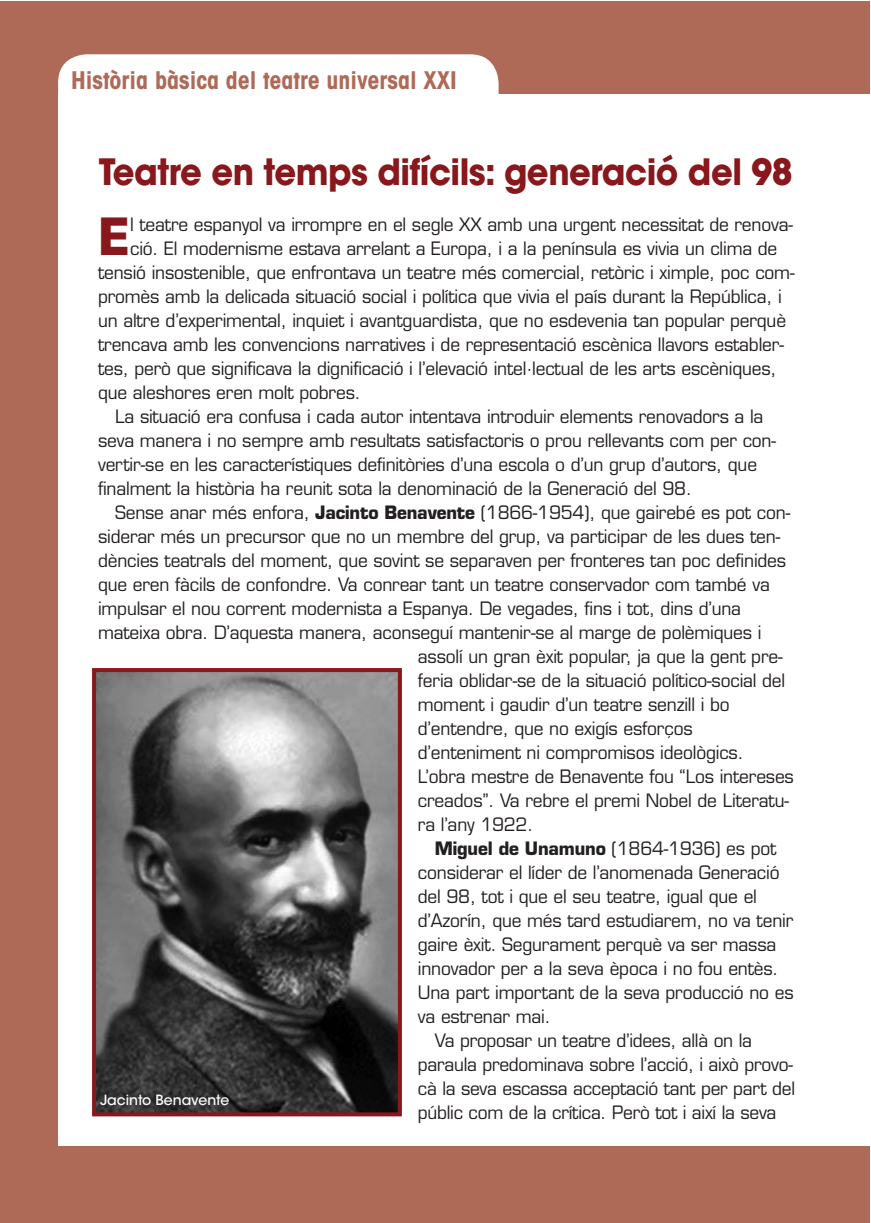
<style>
.page{position:relative;width:871px;height:1223px;background:#fff}
.page>*{position:absolute;margin:0;border:0;box-sizing:border-box;transform-origin:0 0}
.t1{font:700 50px "Eurostile LT Std";color:#88181b;scale:.96 1}
.t2{font:700 36px "ITC Avant Garde Std";letter-spacing:-.015em;color:#88181b;scale:.94 1}
.t3{font:700 condensed 24px "ITC Avant Garde Std";color:#ae6a57}
.t4{font:18px "Eurostile LT Std";letter-spacing:-.01em;color:#231f20;scale:.96 1}
.t5{font:500 14px "ITC Avant Garde Std";color:#fff}
.s1{font-weight:700}
</style>
<div class="page">
<div style="left:0;top:2px;width:869px;height:1220px;background:#ae6a57"></div>
<div style="left:58px;top:94px;width:811px;height:1051px;background:#fff"></div>
<div style="left:58px;top:54px;width:440px;height:72px;background:#fff;border-radius:28px"></div>
<img style="left:97px;top:673px;width:300px;height:438px">
<div style="left:92px;top:668px;width:310px;height:448px;border:4px solid #88181b"></div>
<h3 class="t3" style="left:71px;top:65px;width:387px">Història bàsica del teatre universal XXI</h3>
<h2 class="t2" style="left:99px;top:148px;width:740px">teatre en temps difícils: generació del 98</h2>
<h1 class="t1" style="left:98px;top:206px;width:35px">E</h1>
<p class="t4" style="left:130px;top:213px;width:692px">l teatre espanyol va irrompre en el segle XX amb una urgent necessitat de renova-</p>
<p class="t4" style="left:130px;top:237px;width:676px">ció. El modernisme estava arrelant a Europa, i a la península es vivia un clima de</p>
<p class="t4" style="left:98px;top:261px;width:727px">tensió insostenible, que enfrontava un teatre més comercial, retòric i ximple, poc com-</p>
<p class="t4" style="left:98px;top:285px;width:713px">promès amb la delicada situació social i política que vivia el país durant la República, i</p>
<p class="t4" style="left:98px;top:309px;width:718px">un altre d’experimental, inquiet i avantguardista, que no esdevenia tan popular perquè</p>
<p class="t4" style="left:98px;top:333px;width:716px">trencava amb les convencions narratives i de representació escènica llavors establer-</p>
<p class="t4" style="left:98px;top:357px;width:708px">tes, però que significava la dignificació i l’elevació intel·lectual de les arts escèniques,</p>
<p class="t4" style="left:98px;top:381px;width:275px">que aleshores eren molt pobres.</p>
<p class="t4" style="left:115px;top:405px;width:677px">La situació era confusa i cada autor intentava introduir elements renovadors a la</p>
<p class="t4" style="left:98px;top:429px;width:707px">seva manera i no sempre amb resultats satisfactoris o prou rellevants com per con-</p>
<p class="t4" style="left:98px;top:453px;width:688px">vertir-se en les característiques definitòries d’una escola o d’un grup d’autors, que</p>
<p class="t4" style="left:98px;top:477px;width:620px">finalment la història ha reunit sota la denominació de la Generació del 98.</p>
<p class="t4" style="left:115px;top:501px;width:705px">Sense anar més enfora, <span class="s1">Jacinto Benavente</span> (1866-1954), que gairebé es pot con-</p>
<p class="t4" style="left:98px;top:525px;width:712px">siderar més un precursor que no un membre del grup, va participar de les dues ten-</p>
<p class="t4" style="left:98px;top:549px;width:718px">dències teatrals del moment, que sovint se separaven per fronteres tan poc definides</p>
<p class="t4" style="left:98px;top:573px;width:701px">que eren fàcils de confondre. Va conrear tant un teatre conservador com també va</p>
<p class="t4" style="left:98px;top:597px;width:671px">impulsar el nou corrent modernista a Espanya. De vegades, fins i tot, dins d’una</p>
<p class="t4" style="left:98px;top:621px;width:692px">mateixa obra. D’aquesta manera, aconseguí mantenir-se al marge de polèmiques i</p>
<p class="t4" style="left:418px;top:645px;width:381px">assolí un gran èxit popular, ja que la gent pre-</p>
<p class="t4" style="left:418px;top:669px;width:384px">feria oblidar-se de la situació político-social del</p>
<p class="t4" style="left:418px;top:693px;width:326px">moment i gaudir d’un teatre senzill i bo</p>
<p class="t4" style="left:418px;top:717px;width:288px">d’entendre, que no exigís esforços</p>
<p class="t4" style="left:418px;top:741px;width:341px">d’enteniment ni compromisos ideològics.</p>
<p class="t4" style="left:418px;top:765px;width:393px">L’obra mestre de Benavente fou “Los intereses</p>
<p class="t4" style="left:418px;top:789px;width:388px">creados”. Va rebre el premi Nobel de Literatu-</p>
<p class="t4" style="left:418px;top:813px;width:122px">ra l’any 1922.</p>
<p class="t4" style="left:435px;top:837px;width:357px"><span class="s1">Miguel de Unamuno</span> (1864-1936) es pot</p>
<p class="t4" style="left:418px;top:861px;width:378px">considerar el líder de l’anomenada Generació</p>
<p class="t4" style="left:418px;top:885px;width:355px">del 98, tot i que el seu teatre, igual que el</p>
<p class="t4" style="left:418px;top:909px;width:393px">d’Azorín, que més tard estudiarem, no va tenir</p>
<p class="t4" style="left:418px;top:933px;width:375px">gaire èxit. Segurament perquè va ser massa</p>
<p class="t4" style="left:418px;top:957px;width:377px">innovador per a la seva època i no fou entès.</p>
<p class="t4" style="left:418px;top:981px;width:393px">Una part important de la seva producció no es</p>
<p class="t4" style="left:418px;top:1005px;width:140px">va estrenar mai.</p>
<p class="t4" style="left:435px;top:1029px;width:332px">Va proposar un teatre d’idees, allà on la</p>
<p class="t4" style="left:418px;top:1053px;width:392px">paraula predominava sobre l’acció, i això provo-</p>
<p class="t4" style="left:418px;top:1077px;width:394px">cà la seva escassa acceptació tant per part del</p>
<p class="t4" style="left:418px;top:1101px;width:375px">públic com de la crítica. Però tot i així la seva</p>
<p class="t5" style="left:100px;top:1090px;width:131px">Jacinto Benavente</p>
</div>
